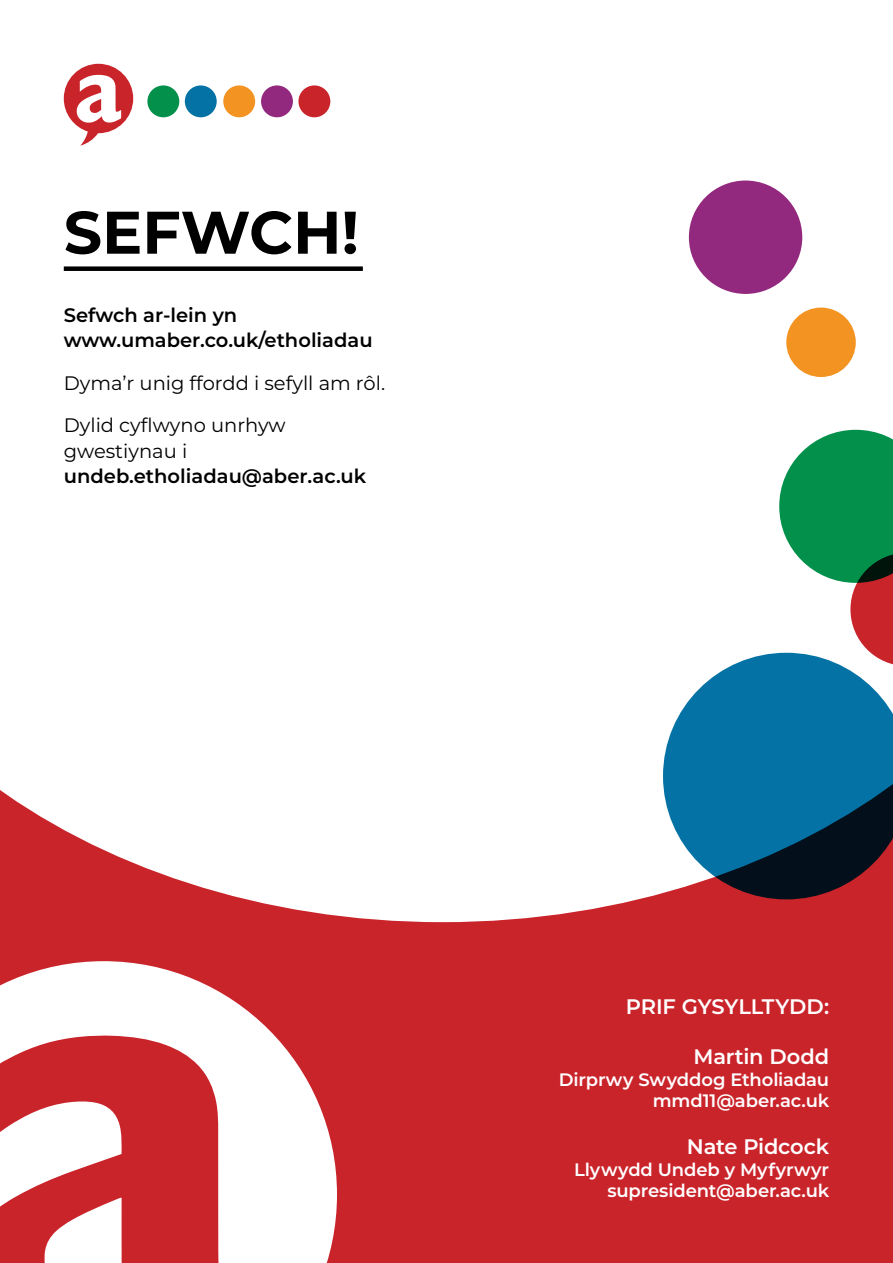
<style>
.page{position:relative;width:893px;height:1263px;background:#fff}
.page>*{position:absolute;margin:0;border:0;box-sizing:border-box;transform-origin:0 0}
.t1{font:700 60px "Montserrat";color:#000}
.t2{font:600 21px "Montserrat";letter-spacing:-.01em;color:#fff}
.t3{font:600 19.5px/25.5px "Montserrat";color:#000}
.t4{font:19.5px/42.5px "Montserrat";color:#000}
.t5{font:600 18px/21.6px "Montserrat";letter-spacing:-.005em;color:#fff;text-align:right}
</style>
<div class="page">
<svg style="left:64px;top:64px;width:69px;height:82px"></svg>
<div style="left:147px;top:85px;width:32px;height:32px;background:#02904b;border-radius:50%"></div>
<div style="left:185px;top:85px;width:32px;height:32px;background:#0472a4;border-radius:50%"></div>
<div style="left:223px;top:85px;width:32px;height:32px;background:#f39322;border-radius:50%"></div>
<div style="left:261px;top:85px;width:32px;height:32px;background:#93297e;border-radius:50%"></div>
<div style="left:298px;top:85px;width:32px;height:32px;background:#ca242b;border-radius:50%"></div>
<svg style="left:0;top:790px;width:893px;height:473px;fill:#ca242b"></svg>
<svg style="left:779px;top:430px;width:114px;height:223px"></svg>
<div style="left:689px;top:181px;width:113px;height:113px;background:#93297e;border-radius:50%"></div>
<div style="left:786px;top:308px;width:70px;height:69px;background:#f39322;border-radius:50%"></div>
<svg style="left:663px;top:653px;width:230px;height:246px;fill:#0472a4"></svg>
<div style="left:64px;top:266px;width:299px;height:5px;background:#000"></div>
<svg style="left:0;top:961px;width:337px;height:302px"></svg>
<svg style="left:0;top:1035px;width:256px;height:228px;fill:#ca242b"></svg>
<h1 class="t1" style="left:64px;top:189px;width:297px">SEFWCH!</h1>
<p class="t3" style="left:64px;top:301px;width:310px">Sefwch ar-lein yn www.umaber.co.uk/etholiadau</p>
<p class="t4" style="left:64px;top:361px;width:323px">Dyma’r unig ffordd i sefyll am rôl.<br>Dylid cyflwyno unrhyw</p>
<p class="t4" style="left:64px;top:429px;width:125px">gwestiynau i</p>
<p class="t3" style="left:64px;top:463px;width:304px">undeb.etholiadau@aber.ac.uk</p>
<p class="t2" style="left:626px;top:991px;width:205px">PRIF GYSYLLTYDD:</p>
<p class="t2" style="left:693px;top:1042px;width:137px">Martin Dodd</p>
<p class="t5" style="left:559px;top:1068px;width:272px">Dirprwy Swyddog Etholiadau mmd11@aber.ac.uk</p>
<p class="t2" style="left:687px;top:1132px;width:144px">Nate Pidcock</p>
<p class="t5" style="left:574px;top:1158px;width:257px">Llywydd Undeb y Myfyrwyr supresident@aber.ac.uk</p>
</div>
